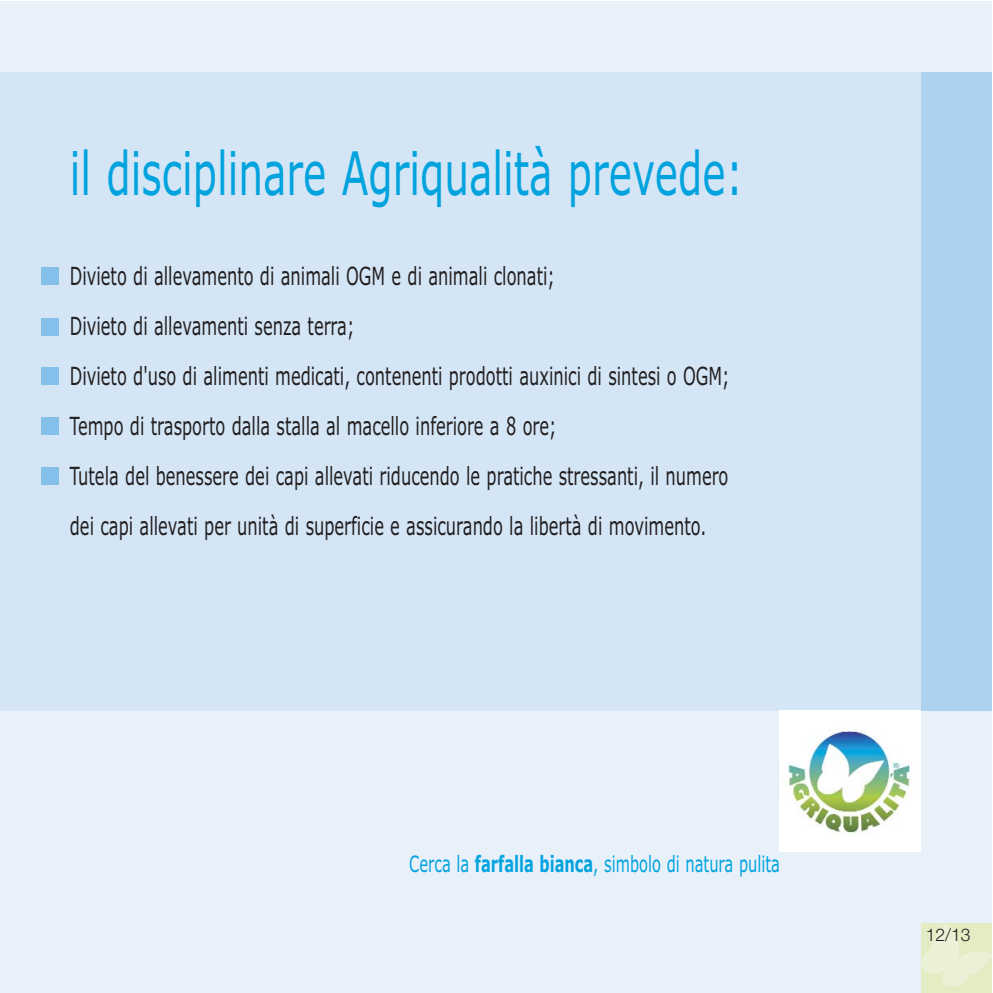
<style>
.page{position:relative;width:993px;height:993px;background:#fff}
.page>*{position:absolute;margin:0;border:0;box-sizing:border-box;transform-origin:0 0}
.t1{font:60px "Verdana";color:#00a3de;scale:.65 1}
.t2{font:25px/50px "Verdana";color:#231f20;scale:.65 1}
.t3{font:22.5px "Verdana";color:#00a3de;scale:.65 1}
.t4{font:300 17.5px "Helvetica Neue";color:#231f20}
.s1{font-weight:700}
</style>
<div class="page">
<div style="left:0;top:1px;width:991px;height:991px;background:#e8f0fa"></div>
<div style="left:0;top:72px;width:991px;height:638px;background:#d4e6f6"></div>
<div style="left:920px;top:72px;width:71px;height:638px;background:#acd2f0"></div>
<div style="left:921px;top:923px;width:70px;height:69px;background:#e4ecc4"></div>
<svg style="left:921px;top:924px;width:70px;height:62px"></svg>
<div style="left:778px;top:710px;width:142px;height:141px;background:#fff"></div>
<img style="left:784px;top:724px;width:127px;height:110px">
<div style="left:41px;top:267px;width:17px;height:18px;background:#84c0e9"></div>
<div style="left:41px;top:367px;width:17px;height:18px;background:#84c0e9"></div>
<div style="left:41px;top:318px;width:17px;height:18px;background:#84c0e9"></div>
<div style="left:41px;top:467px;width:17px;height:17px;background:#84c0e9"></div>
<div style="left:41px;top:416px;width:17px;height:18px;background:#84c0e9"></div>
<h1 class="t1" style="left:70px;top:149px;width:1037px">il disciplinare Agriqualità prevede:</h1>
<p class="t2" style="left:70px;top:253px;width:1016px">Divieto di allevamento di animali OGM e di animali clonati;<br>Divieto di allevamenti senza terra;<br>Divieto d'uso di alimenti medicati, contenenti prodotti auxinici di sintesi o OGM; Tempo di trasporto dalla stalla al macello inferiore a 8 ore;<br>Tutela del benessere dei capi allevati riducendo le pratiche stressanti, il numero dei capi allevati per unità di superficie e assicurando la libertà di movimento.</p>
<p class="t3" style="left:409px;top:854px;width:571px">Cerca la <span class="s1">farfalla bianca</span>, simbolo di natura pulita</p>
<p class="t4" style="left:925px;top:928px;width:46px">12/13</p>
</div>
